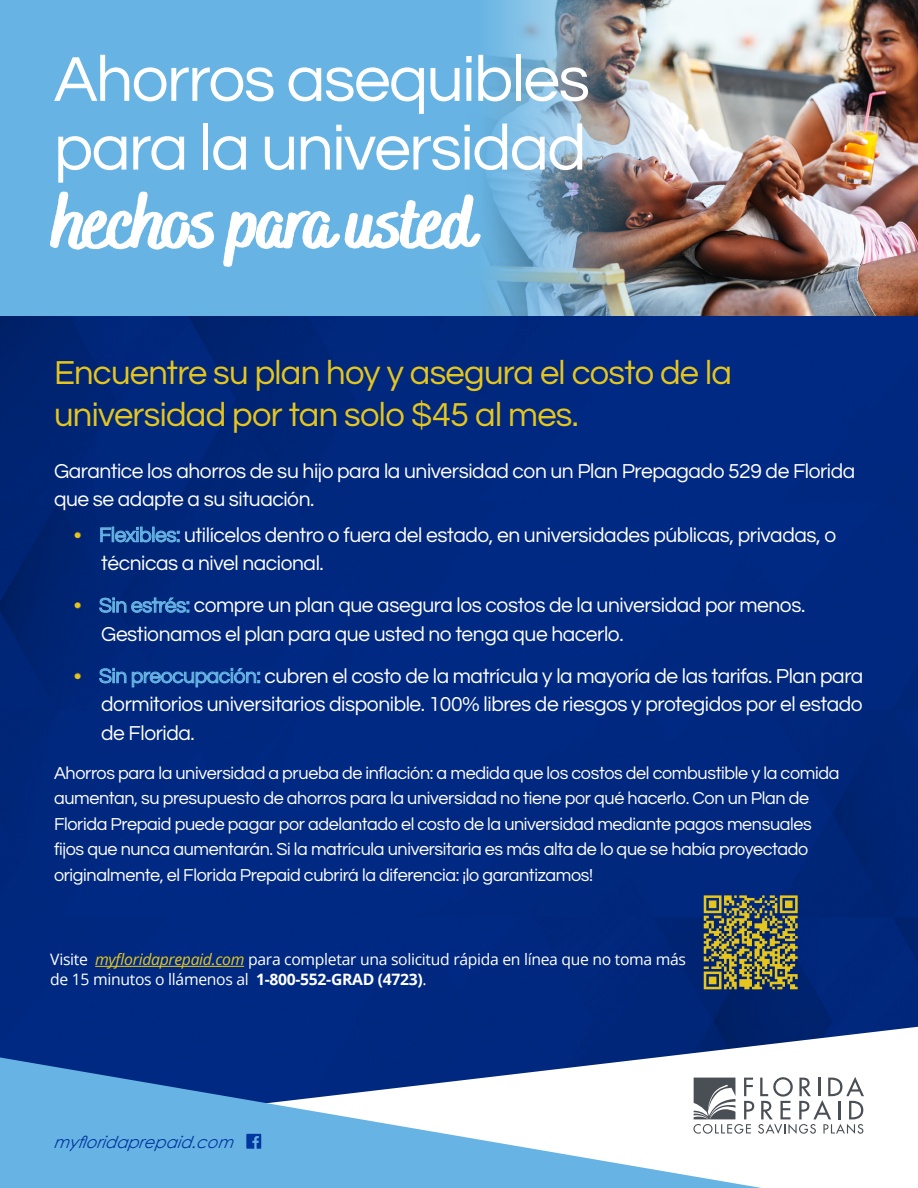
<style>
.page{position:relative;width:918px;height:1188px;background:#fff}
.page>*{position:absolute;margin:0;border:0;box-sizing:border-box;transform-origin:0 0}
.t1{font:800 77.85px "Bakerie Rough";letter-spacing:-.03em;color:#fff}
.t2{font:65.85px/68.7px "Questrial";letter-spacing:-.025em;color:#fff}
.t3{font:34.5px/41.4px "Questrial";letter-spacing:-.02em;color:#e6c61d}
.t4{font:21px/28.5px "Questrial";letter-spacing:-.02em;color:#fff}
.t5{font:18px/25.5px "Questrial";letter-spacing:-.02em;color:#fff}
.t6{font:italic 16.5px "Century Gothic";color:#0036a0}
.t7{font:15.75px/19.5px "Open Sans";letter-spacing:-.02em;color:#fff}
.s1{color:#4a4f55}
.s2{color:#67b4e4}
.s3{font-style:italic;color:#e6c61d}
.s4{font-weight:700}
</style>
<div class="page">
<img style="left:0;top:315px;width:918px;height:712px">
<div style="left:0;top:0;width:918px;height:315px;background:#67b4e4"></div>
<hr style="left:95px;top:966px;width:149px;height:1px;background:#e6c61d">
<svg style="left:0;top:1027px;width:916px;height:30px;background:#23458f"></svg>
<svg style="left:0;top:1057px;width:761px;height:131px;fill:#67b4e4"></svg>
<svg style="left:693px;top:1077px;width:171px;height:57px"></svg>
<svg style="left:246px;top:1134px;width:15px;height:15px"></svg>
<img style="left:487px;top:0;width:431px;height:315px">
<svg style="left:704px;top:895px;width:94px;height:94px;background:#727448"></svg>
<p class="t2" style="left:54px;top:46px;width:538px">Ahorros asequibles para la universidad</p>
<p class="t1" style="left:54px;top:173px;width:424px">hechos para usted</p>
<p class="t3" style="left:54px;top:353px;width:680px">Encuentre su plan hoy y asegura el costo de la universidad por tan solo $45 al mes.</p>
<p class="t4" style="left:54px;top:457px;width:803px">Garantice los ahorros de su hijo para la universidad con un Plan Prepagado 529 de Florida que se adapte a su situación.</p>
<p class="t4" style="left:101px;top:521px;width:737px;text-indent:-27px"><span class="s1">•</span> <span class="s2">Flexibles:</span> utilícelos dentro o fuera del estado, en universidades públicas, privadas, o técnicas a nivel nacional.</p>
<p class="t4" style="left:101px;top:592px;width:706px;text-indent:-27px"><span class="s1">•</span> <span class="s2">Sin estrés:</span> compre un plan que asegura los costos de la universidad por menos.<br>Gestionamos el plan para que usted no tenga que hacerlo.</p>
<p class="t4" style="left:101px;top:662px;width:764px;text-align:justify;text-indent:-27px"><span class="s1">•</span> <span class="s2">Sin preocupación:</span> cubren el costo de la matrícula y la mayoría de las tarifas. Plan para dormitorios universitarios disponible. 100% libres de riesgos y protegidos por el estado de Florida.</p>
<p class="t5" style="left:54px;top:760px;width:787px">Ahorros para la universidad a prueba de inflación: a medida que los costos del combustible y la comida aumentan, su presupuesto de ahorros para la universidad no tiene por qué hacerlo. Con un Plan de Florida Prepaid puede pagar por adelantado el costo de la universidad mediante pagos mensuales fijos que nunca aumentarán. Si la matrícula universitaria es más alta de lo que se había proyectado originalmente, el Florida Prepaid cubrirá la diferencia: ¡lo garantizamos!</p>
<p class="t7" style="left:50px;top:949px;width:637px">Visite <span class="s3">myfloridaprepaid.com</span> para completar una solicitud rápida en línea que no toma más de 15 minutos o llámenos al <span class="s4">1-800-552-GRAD (4723)</span>.</p>
<p class="t6" style="left:54px;top:1132px;width:186px">myfloridaprep aid.com</p>
</div>
